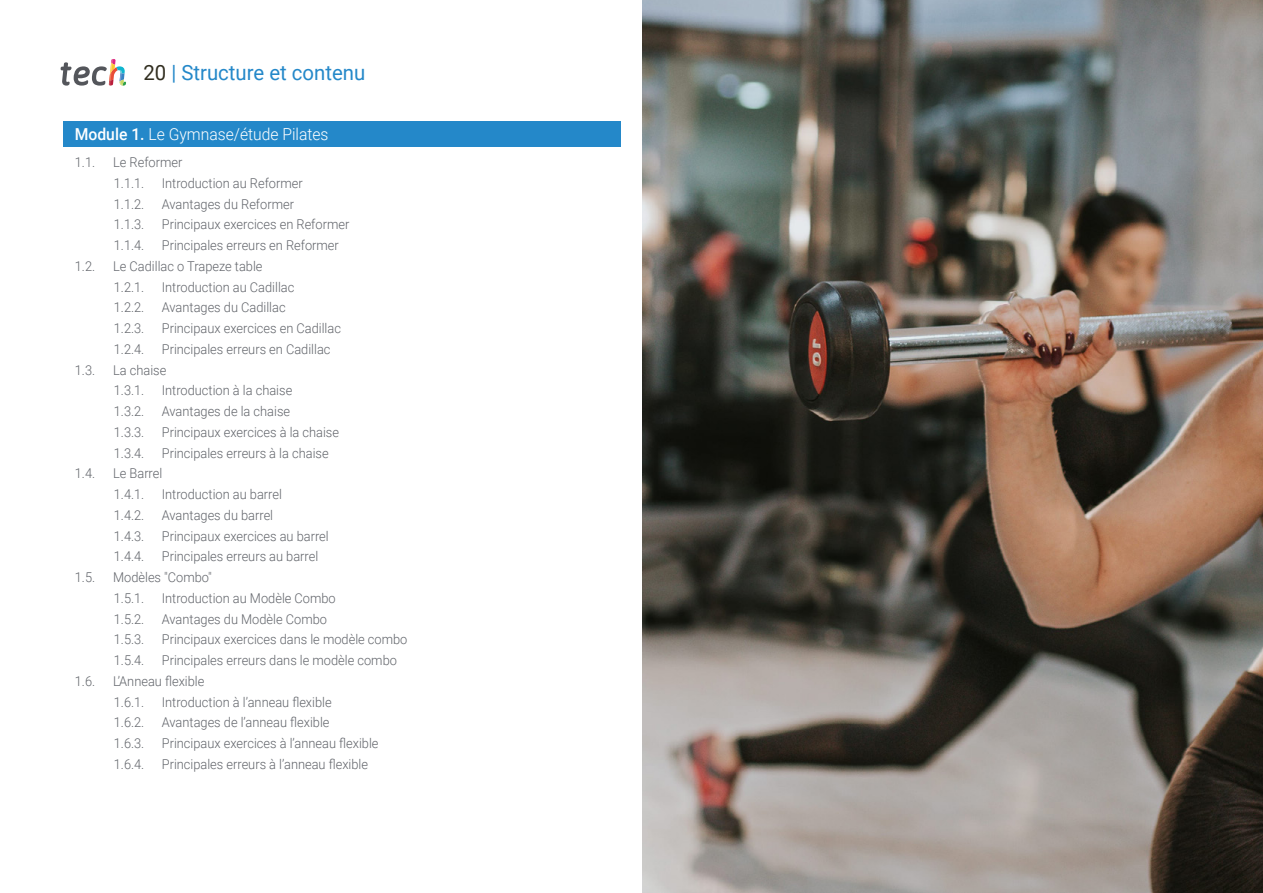
<style>
.page{position:relative;width:1263px;height:893px;background:#fff}
.page>*{position:absolute;margin:0;border:0;box-sizing:border-box;transform-origin:0 0}
.t1{font:21px "Roboto";color:#2488c9}
.t2{font:300 16.5px "Roboto";color:#fff;scale:.95 1}
.t3{font:300 13.5px/20.7px "Roboto";color:#61646a;scale:.95 1}
.s1{color:#312e20}
.s2{font-weight:500}
</style>
<div class="page">
<div style="left:64px;top:121px;width:557px;height:25px;background:#2488c9"></div>
<svg style="left:61px;top:59px;width:65px;height:27px"></svg>
<img style="left:642px;top:0;width:621px;height:893px">
<h1 class="t1" style="left:144px;top:57px;width:223px"><span class="s1">20</span> | Structure et contenu</h1>
<p class="t2" style="left:75px;top:123px;width:269px"><span class="s2">Module 1.</span> Le Gymnase/étude Pilates</p>
<p class="t3" style="left:75px;top:151px;width:23px">1.1.</p>
<p class="t3" style="left:113px;top:151px;width:74px">Le Reformer<br>1.1.1.</p>
<p class="t3" style="left:162px;top:172px;width:150px">Introduction au Reformer</p>
<p class="t3" style="left:114px;top:193px;width:34px">1.1.2.</p>
<p class="t3" style="left:162px;top:193px;width:141px">Avantages du Reformer</p>
<p class="t3" style="left:114px;top:214px;width:34px">1.1.3.</p>
<p class="t3" style="left:162px;top:214px;width:199px">Principaux exercices en Reformer</p>
<p class="t3" style="left:114px;top:234px;width:34px">1.1.4.</p>
<p class="t3" style="left:162px;top:234px;width:188px">Principales erreurs en Reformer</p>
<p class="t3" style="left:75px;top:255px;width:23px">1.2.</p>
<p class="t3" style="left:113px;top:255px;width:159px">Le Cadillac o Trapeze table<br>1.2.1.</p>
<p class="t3" style="left:162px;top:276px;width:141px">Introduction au Cadillac</p>
<p class="t3" style="left:114px;top:297px;width:34px">1.2.2.</p>
<p class="t3" style="left:162px;top:297px;width:132px">Avantages du Cadillac</p>
<p class="t3" style="left:114px;top:317px;width:34px">1.2.3.</p>
<p class="t3" style="left:162px;top:317px;width:190px">Principaux exercices en Cadillac</p>
<p class="t3" style="left:114px;top:338px;width:34px">1.2.4.</p>
<p class="t3" style="left:162px;top:338px;width:179px">Principales erreurs en Cadillac</p>
<p class="t3" style="left:75px;top:359px;width:23px">1.3.</p>
<p class="t3" style="left:113px;top:359px;width:58px">La chaise<br>1.3.1.</p>
<p class="t3" style="left:162px;top:380px;width:139px">Introduction à la chaise</p>
<p class="t3" style="left:114px;top:400px;width:34px">1.3.2.</p>
<p class="t3" style="left:162px;top:400px;width:137px">Avantages de la chaise</p>
<p class="t3" style="left:114px;top:421px;width:34px">1.3.3.</p>
<p class="t3" style="left:162px;top:421px;width:188px">Principaux exercices à la chaise</p>
<p class="t3" style="left:114px;top:442px;width:34px">1.3.4.</p>
<p class="t3" style="left:162px;top:442px;width:177px">Principales erreurs à la chaise</p>
<p class="t3" style="left:75px;top:463px;width:23px">1.4.</p>
<p class="t3" style="left:113px;top:463px;width:53px">Le Barrel<br>1.4.1.</p>
<p class="t3" style="left:162px;top:483px;width:128px">Introduction au barrel</p>
<p class="t3" style="left:114px;top:504px;width:34px">1.4.2.</p>
<p class="t3" style="left:162px;top:504px;width:119px">Avantages du barrel</p>
<p class="t3" style="left:114px;top:525px;width:34px">1.4.3.</p>
<p class="t3" style="left:162px;top:525px;width:177px">Principaux exercices au barrel</p>
<p class="t3" style="left:114px;top:546px;width:34px">1.4.4.</p>
<p class="t3" style="left:162px;top:546px;width:166px">Principales erreurs au barrel</p>
<p class="t3" style="left:75px;top:566px;width:23px">1.5.</p>
<p class="t3" style="left:113px;top:566px;width:106px">Modèles "Combo"<br>1.5.1.</p>
<p class="t3" style="left:162px;top:587px;width:185px">Introduction au Modèle Combo</p>
<p class="t3" style="left:114px;top:608px;width:34px">1.5.2.</p>
<p class="t3" style="left:162px;top:608px;width:175px">Avantages du Modèle Combo</p>
<p class="t3" style="left:114px;top:629px;width:34px">1.5.3.</p>
<p class="t3" style="left:162px;top:629px;width:260px">Principaux exercices dans le modèle combo</p>
<p class="t3" style="left:114px;top:649px;width:34px">1.5.4.</p>
<p class="t3" style="left:162px;top:649px;width:249px">Principales erreurs dans le modèle combo</p>
<p class="t3" style="left:75px;top:670px;width:23px">1.6.</p>
<p class="t3" style="left:113px;top:670px;width:98px">L’Anneau flexible<br>1.6.1.</p>
<p class="t3" style="left:162px;top:691px;width:180px">Introduction à l’anneau flexible</p>
<p class="t3" style="left:114px;top:712px;width:34px">1.6.2.</p>
<p class="t3" style="left:162px;top:712px;width:178px">Avantages de l’anneau flexible</p>
<p class="t3" style="left:114px;top:732px;width:34px">1.6.3.</p>
<p class="t3" style="left:162px;top:732px;width:230px">Principaux exercices à l’anneau flexible</p>
<p class="t3" style="left:114px;top:753px;width:34px">1.6.4.</p>
<p class="t3" style="left:162px;top:753px;width:219px">Principales erreurs à l’anneau flexible</p>
</div>
